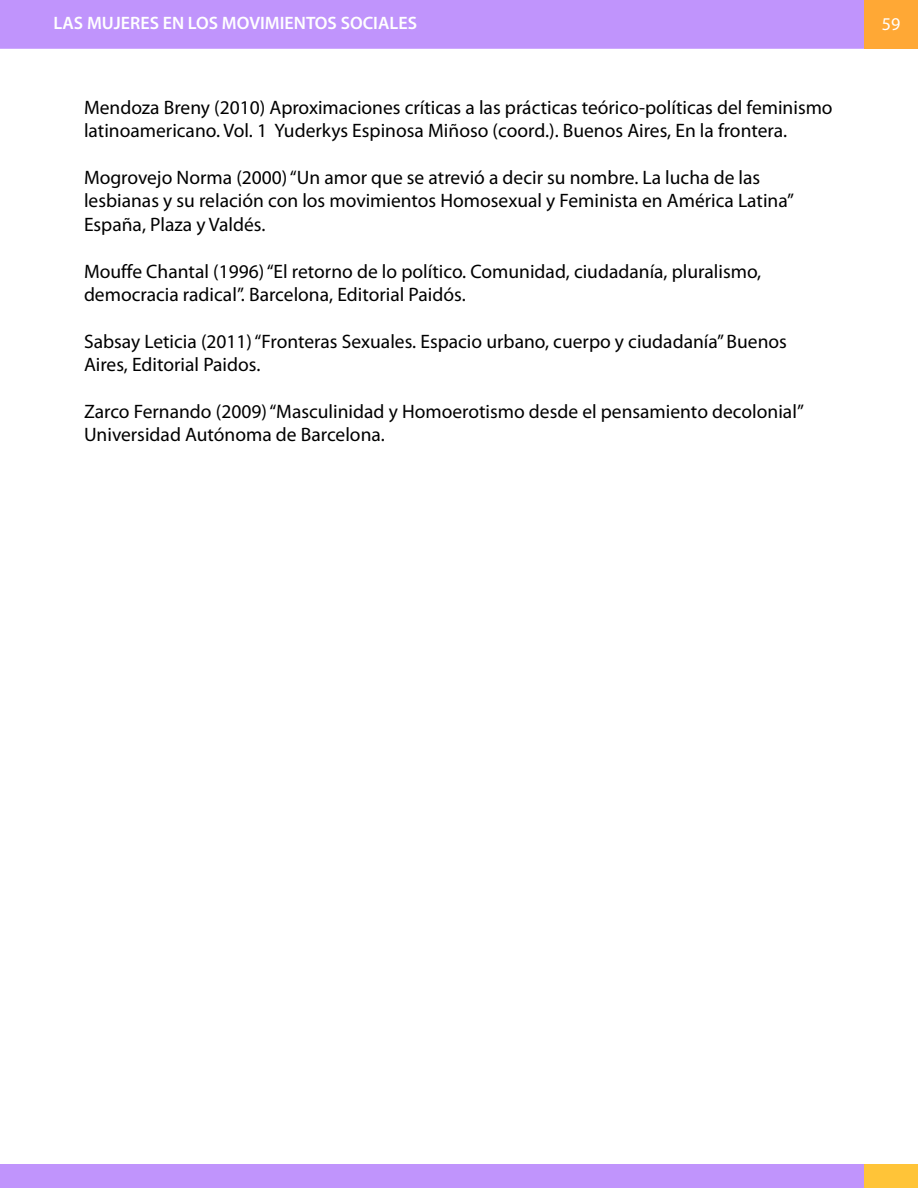
<style>
.page{position:relative;width:918px;height:1188px;background:#fff}
.page>*{position:absolute;margin:0;border:0;box-sizing:border-box;transform-origin:0 0}
.t1{font:19.5px/23.4px "Myriad Pro";color:#000}
.t2{font:600 18px "Myriad Pro";color:#fff}
.t3{font:18px "Myriad Pro";color:#fff}
</style>
<div class="page">
<div style="left:0;top:0;width:864px;height:49px;background:#c094fc"></div>
<div style="left:0;top:1164px;width:864px;height:24px;background:#c094fc"></div>
<div style="left:864px;top:1164px;width:54px;height:24px;background:#ffc438"></div>
<div style="left:864px;top:0;width:54px;height:49px;background:#ffa835"></div>
<p class="t2" style="left:54px;top:12px;width:365px">LAS MUJERES EN LOS MOVIMIENTOS SOCIALES</p>
<p class="t3" style="left:882px;top:13px;width:20px">59</p>
<p class="t1" style="left:84px;top:95px;width:750px">Mendoza Breny (2010) Aproximaciones críticas a las prácticas teórico-políticas del feminismo latinoamericano. Vol. 1 Yuderkys Espinosa Miñoso (coord.). Buenos Aires, En la frontera.</p>
<p class="t1" style="left:84px;top:165px;width:712px">Mogrovejo Norma (2000) “Un amor que se atrevió a decir su nombre. La lucha de las lesbianas y su relación con los movimientos Homosexual y Feminista en América Latina”<br>España, Plaza y Valdés.</p>
<p class="t1" style="left:84px;top:259px;width:679px">Mouffe Chantal (1996) “El retorno de lo político. Comunidad, ciudadanía, pluralismo, democracia radical”. Barcelona, Editorial Paidós.</p>
<p class="t1" style="left:84px;top:329px;width:704px">Sabsay Leticia (2011) “Fronteras Sexuales. Espacio urbano, cuerpo y ciudadanía” Buenos<br>Aires, Editorial Paidos.</p>
<p class="t1" style="left:84px;top:399px;width:721px">Zarco Fernando (2009) “Masculinidad y Homoerotismo desde el pensamiento decolonial”<br>Universidad Autónoma de Barcelona.</p>
</div>
